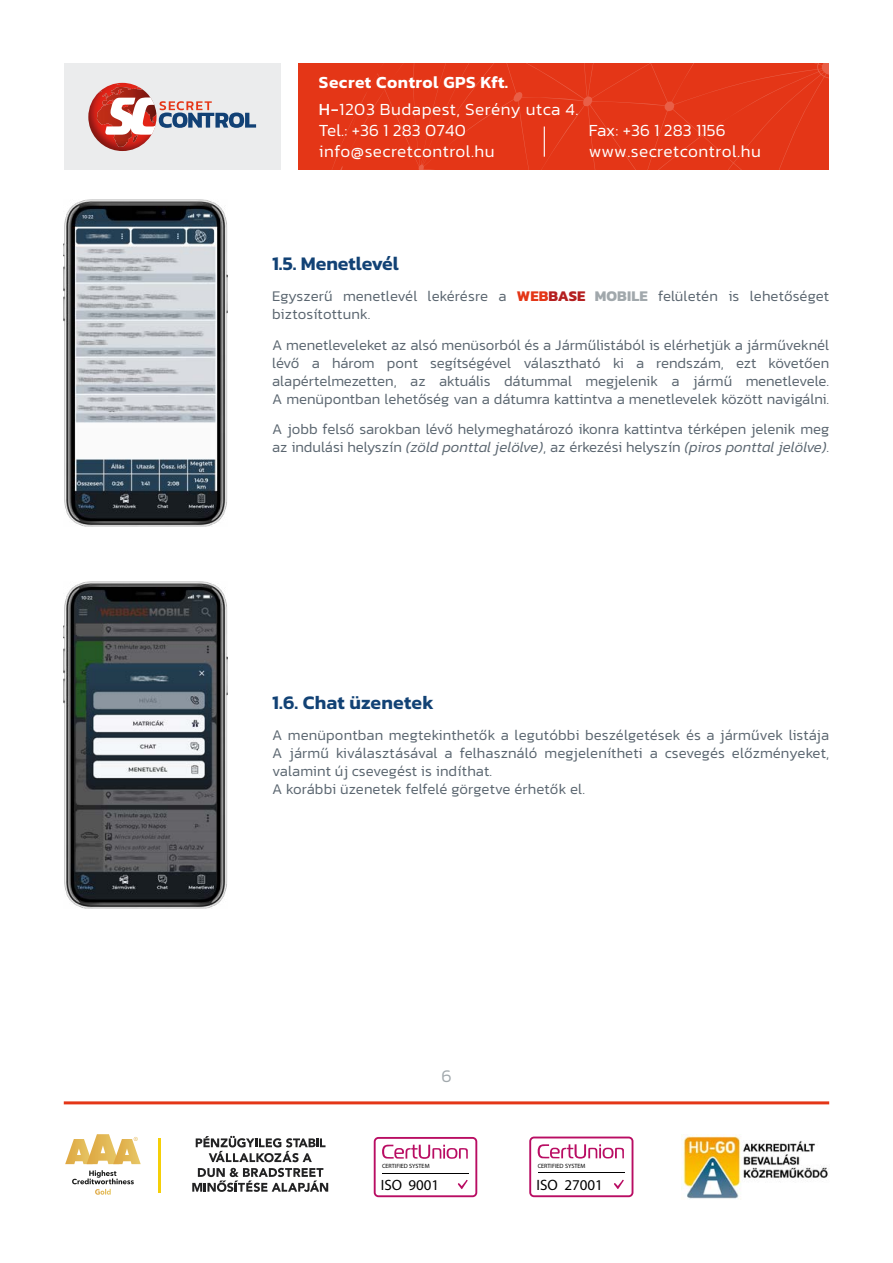
<style>
.page{position:relative;width:893px;height:1263px;background:#fff}
.page>*{position:absolute;margin:0;border:0;box-sizing:border-box;transform-origin:0 0}
.t1{font:600 19.5px "Kanit";color:#124275}
.t2{font:300 18px "Kanit";color:#a1a8ac}
.t3{font:300 17.25px/27.2px "Kanit";letter-spacing:.03em;color:#fff}
.t4{font:300 17.25px "Kanit";letter-spacing:.01em;color:#fff}
.t5{font:300 15px/18px "Kanit";color:#5b6670}
.t6{font:15px "Myriad Pro";color:#000}
.t7{font:6.15px "Myriad Pro";color:#000}
.s1{font-weight:600}
.s2{font-weight:400}
.s3{font-weight:700;color:#e43617}
.s4{font-weight:700;color:#b41f20}
.s5{font-weight:700;color:#a1a8ac}
.s6{font-style:italic}
</style>
<div class="page">
<div style="left:64px;top:64px;width:217px;height:106px;background:#ebeced"></div>
<div style="left:298px;top:64px;width:531px;height:106px;background:#e43617"></div>
<svg style="left:332px;top:64px;width:497px;height:106px"></svg>
<img style="left:88px;top:106px;width:51px;height:45px">
<svg style="left:90px;top:84px;width:166px;height:63px"></svg>
<hr style="left:544px;top:126px;width:1px;height:31px;background:#fff">
<hr style="left:64px;top:1101px;width:765px;height:3px;background:#e43617">
<img style="left:681px;top:1134px;width:147px;height:65px">
<svg style="left:196px;top:1136px;width:129px;height:26px"></svg>
<svg style="left:192px;top:1168px;width:136px;height:24px"></svg>
<hr style="left:158px;top:1138px;width:3px;height:54px;background:#f5cf08">
<svg style="left:65px;top:1134px;width:76px;height:30px"></svg>
<svg style="left:72px;top:1170px;width:62px;height:25px"></svg>
<svg style="left:527px;top:1134px;width:108px;height:65px"></svg>
<svg style="left:529px;top:1136px;width:104px;height:61px"></svg>
<svg style="left:372px;top:1135px;width:107px;height:64px"></svg>
<svg style="left:374px;top:1137px;width:103px;height:60px"></svg>
<img style="left:64px;top:200px;width:163px;height:327px">
<img style="left:64px;top:581px;width:163px;height:327px">
<img style="left:72px;top:206px;width:147px;height:314px">
<img style="left:72px;top:588px;width:147px;height:314px">
<p class="t3" style="left:319px;top:69px;width:261px"><span class="s1">Secret Control GPS Kft.<br></span><span class="s2">H-</span>1203 Budapest, Serény utca 4.</p>
<p class="t4" style="left:319px;top:118px;width:148px">Tel.: +36 1 283 0740</p>
<p class="t4" style="left:589px;top:118px;width:138px">Fax: +36 1 283 1156</p>
<p class="t3" style="left:319px;top:137px;width:177px">info@secretcontrol.hu</p>
<p class="t3" style="left:589px;top:137px;width:173px">www.secretcontrol.hu</p>
<h1 class="t1" style="left:272px;top:249px;width:128px">1.5. Menetlevél</h1>
<p class="t5" style="left:272px;top:287px;width:559px">Egyszerű menetlevél lekérésre a <span class="s3">WEB</span><span class="s4">BASE</span> <span class="s5">MOBILE</span> felületén is lehetőséget biztosítottunk.</p>
<p class="t5" style="left:272px;top:335px;width:559px;text-align:justify">A menetleveleket az alsó menüsorból és a Járműlistából is elérhetjük a járműveknél lévő a három pont segítségével választható ki a rendszám, ezt követően alapértelmezetten, az aktuális dátummal megjelenik a jármű menetlevele.<br>A menüpontban lehetőség van a dátumra kattintva a menetlevelek között navigálni.</p>
<p class="t5" style="left:272px;top:420px;width:559px">A jobb felső sarokban lévő helymeghatározó ikonra kattintva térképen jelenik meg az indulási helyszín <span class="s6">(zöld ponttal jelölve)</span>, az érkezési helyszín <span class="s6">(piros ponttal jelölve)</span>.</p>
<h1 class="t1" style="left:272px;top:687px;width:163px">1.6. Chat üzenetek</h1>
<p class="t5" style="left:272px;top:725px;width:559px">A menüpontban megtekinthetők a legutóbbi beszélgetések és a járművek listája A jármű kiválasztásával a felhasználó megjelenítheti a csevegés előzményeket, valamint új csevegést is indíthat.<br>A korábbi üzenetek felfelé görgetve érhetők el.</p>
<p class="t2" style="left:441px;top:1063px;width:12px">6</p>
<p class="t7" style="left:382px;top:1162px;width:49px">CERTIFIED SYSTEM</p>
<p class="t6" style="left:381px;top:1176px;width:60px">ISO 9001</p>
<p class="t7" style="left:538px;top:1162px;width:49px">CERTIFIED SYSTEM</p>
<p class="t6" style="left:536px;top:1176px;width:68px">ISO 27001</p>
</div>
